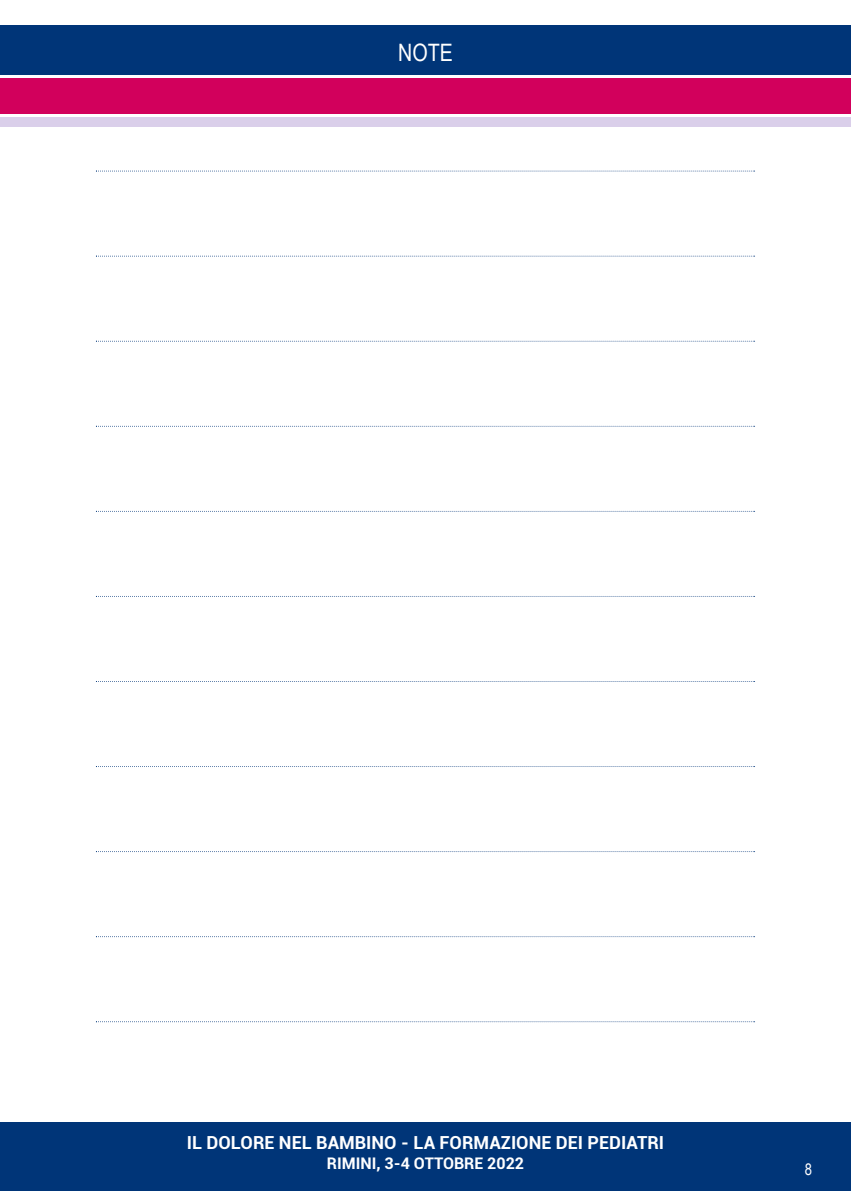
<style>
.page{position:relative;width:851px;height:1191px;background:#fff}
.page>*{position:absolute;margin:0;border:0;box-sizing:border-box;transform-origin:0 0}
.t1{font:24px "Arial Narrow";color:#fff}
.t2{font:700 18px "Roboto";color:#fff}
.t3{font:700 16px "Roboto";color:#fff}
.t4{font:16px "Arial Narrow";color:#fff}
</style>
<div class="page">
<div style="left:0;top:1122px;width:850px;height:69px;background:#003578"></div>
<div style="left:0;top:78px;width:850px;height:36px;background:#d2005c"></div>
<div style="left:0;top:26px;width:850px;height:49px;background:#003578"></div>
<div style="left:0;top:117px;width:850px;height:9px;background:#dacfea"></div>
<svg style="left:96px;top:170px;width:659px;height:2px"></svg>
<svg style="left:96px;top:256px;width:659px;height:1px"></svg>
<svg style="left:96px;top:341px;width:659px;height:1px"></svg>
<svg style="left:96px;top:426px;width:659px;height:1px"></svg>
<svg style="left:96px;top:511px;width:659px;height:1px"></svg>
<svg style="left:96px;top:596px;width:659px;height:1px"></svg>
<svg style="left:96px;top:681px;width:659px;height:1px"></svg>
<svg style="left:96px;top:766px;width:659px;height:1px"></svg>
<svg style="left:96px;top:851px;width:659px;height:1px"></svg>
<svg style="left:96px;top:936px;width:659px;height:1px"></svg>
<svg style="left:96px;top:1021px;width:659px;height:1px"></svg>
<p class="t1" style="left:398px;top:38px;width:56px">NOTE</p>
<p class="t2" style="left:187px;top:1132px;width:479px">IL DOLORE NEL BAMBINO - LA FORMAZIONE DEI PEDIATRI</p>
<p class="t3" style="left:327px;top:1154px;width:198px">RIMINI, 3-4 OTTOBRE 2022</p>
<p class="t4" style="left:804px;top:1159px;width:9px">8</p>
</div>
